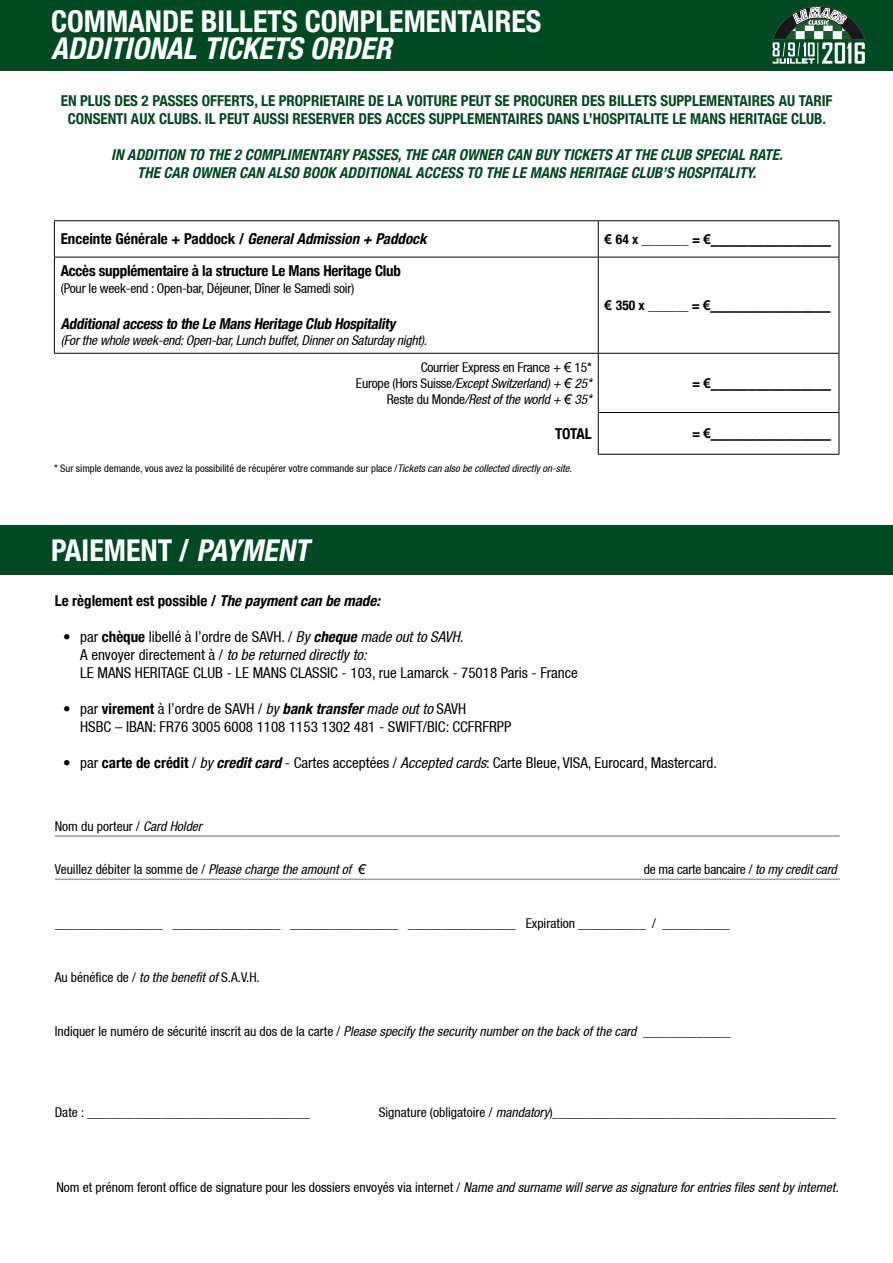
<style>
.page{position:relative;width:893px;height:1263px;background:#fff}
.page>*{position:absolute;margin:0;border:0;box-sizing:border-box;transform-origin:0 0}
.t1{font:700 condensed 30px "Helvetica 77";color:#fff}
.t2{font:italic 700 condensed 30px "Helvetica 77";color:#fff}
.t3{font:condensed 15px/18px "Helvetica 57";color:#000}
.t4{font:700 condensed 15px/18px "Helvetica 77";color:#004a21;text-align:center}
.t5{font:italic 700 condensed 15px/18px "Helvetica 77";color:#004a21;text-align:center}
.t6{font:700 condensed 15px "Helvetica 77";letter-spacing:-.015em;color:#000}
.t7{font:italic 700 condensed 15px "Helvetica 77";color:#000}
.t8{font:condensed 13.5px/16.2px "Helvetica 57";color:#000;text-align:right}
.t9{font:700 13.5px "Arial";color:#000}
.t10{font:italic condensed 13.5px "Helvetica 57";letter-spacing:-.015em;color:#000}
.t11{font:condensed 10.5px "Helvetica 57";color:#000}
.s1{font-style:italic}
.s2{font-family:"Helvetica 77";font-stretch:condensed}
.s3{font-family:"Arial";font-stretch:normal}
.s4{font-family:"Arial";font-style:italic;font-stretch:normal}
.s5{font-family:"Helvetica 77";font-weight:700}
.s6{font-family:"Helvetica 77";font-weight:700;font-style:italic}
</style>
<div class="page">
<div style="left:0;top:0;width:893px;height:70px;background:#004a21"></div>
<hr style="left:54px;top:220px;width:544px;height:1px;background:#000">
<hr style="left:54px;top:221px;width:1px;height:36px;background:#000">
<hr style="left:598px;top:220px;width:241px;height:1px;background:#000">
<hr style="left:598px;top:221px;width:1px;height:36px;background:#000">
<hr style="left:839px;top:221px;width:1px;height:36px;background:#000">
<hr style="left:54px;top:257px;width:544px;height:1px;background:#000">
<hr style="left:54px;top:257px;width:1px;height:96px;background:#000">
<hr style="left:598px;top:257px;width:241px;height:1px;background:#000">
<hr style="left:598px;top:257px;width:1px;height:96px;background:#000">
<hr style="left:839px;top:257px;width:1px;height:96px;background:#000">
<hr style="left:598px;top:353px;width:241px;height:1px;background:#000">
<hr style="left:598px;top:354px;width:1px;height:58px;background:#000">
<hr style="left:839px;top:354px;width:1px;height:58px;background:#000">
<hr style="left:598px;top:412px;width:241px;height:1px;background:#000">
<hr style="left:598px;top:413px;width:1px;height:41px;background:#000">
<hr style="left:839px;top:413px;width:1px;height:41px;background:#000">
<hr style="left:598px;top:454px;width:241px;height:1px;background:#000">
<hr style="left:54px;top:353px;width:544px;height:1px;background:#000">
<svg style="left:772px;top:6px;width:93px;height:58px"></svg>
<div style="left:0;top:525px;width:893px;height:50px;background:#004a21"></div>
<hr style="left:55px;top:835px;width:785px;height:2px;background:#9c9e9f">
<hr style="left:55px;top:878px;width:785px;height:2px;background:#9c9e9f">
<h1 class="t1" style="left:51px;top:3px;width:492px">COMMANDE BILLETS COMPLEMENTAIRES</h1>
<h1 class="t2" style="left:51px;top:30px;width:342px">ADDITIONAL TICKETS ORDER</h1>
<p class="t4" style="left:61px;top:92px;width:773px">EN PLUS DES 2 PASSES OFFERTS, LE PROPRIETAIRE DE LA VOITURE PEUT SE PROCURER DES BILLETS SUPPLEMENTAIRES AU TARIF<br>CONSENTI AUX CLUBS. IL PEUT AUSSI RESERVER DES ACCES SUPPLEMENTAIRES DANS L’HOSPITALITE LE MANS HERITAGE CLUB.</p>
<p class="t5" style="left:111px;top:146px;width:673px">IN ADDITION TO THE 2 COMPLIMENTARY PASSES, THE CAR OWNER CAN BUY TICKETS AT THE CLUB SPECIAL RATE.<br>THE CAR OWNER CAN ALSO BOOK ADDITIONAL ACCESS TO THE LE MANS HERITAGE CLUB’S HOSPITALITY.</p>
<p class="t6" style="left:61px;top:230px;width:367px">Enceinte Générale + Paddock / <span class="s1">General Admission + Paddock</span></p>
<p class="t9" style="left:605px;top:230px;width:228px">€ <span class="s2">64 x _______ =</span> €________________</p>
<p class="t6" style="left:61px;top:262px;width:342px">Accès supplémentaire à la structure Le Mans Heritage Club</p>
<p class="t8" style="left:61px;top:280px;width:295px">(Pour le week-end : Open-bar, Déjeuner, Dîner le Samedi soir)</p>
<p class="t7" style="left:61px;top:314px;width:339px">Additionalaccess to the Le Mans Heritage Club Hospitality</p>
<p class="t10" style="left:61px;top:332px;width:368px">(For the whole week-end: Open-bar, Lunch buffet, Dinner on Saturday night).</p>
<p class="t9" style="left:605px;top:296px;width:228px">€ <span class="s2">350 x ______ =</span> €________________</p>
<p class="t8" style="left:356px;top:359px;width:237px">Courrier Express en France + <span class="s3">€</span> 15*<br>Europe (Hors Suisse<span class="s1">/Except Switzerland) +</span> <span class="s4">€</span> <span class="s1">25*<br></span>Reste du Monde<span class="s1">/Rest of the world +</span> <span class="s4">€</span> <span class="s1">35*</span></p>
<p class="t9" style="left:692px;top:374px;width:140px"><span class="s2">=</span> €________________</p>
<p class="t6" style="left:555px;top:424px;width:38px">TOTAL</p>
<p class="t9" style="left:692px;top:424px;width:140px"><span class="s2">=</span> €________________</p>
<p class="t11" style="left:54px;top:462px;width:520px">* Sur simple demande, vous avez la possibilité de récupérer votre commande sur place /<span class="s1">Tickets can also be collected directly on-site.</span></p>
<h1 class="t1" style="left:51px;top:532px;width:266px">PAIEMENT / <span class="s1">PAYMENT</span></h1>
<p class="t6" style="left:55px;top:592px;width:327px">Le règlement est possible / <span class="s1">The payment can be made:</span></p>
<p class="t3" style="left:80px;top:628px;width:499px;text-indent:-17px">• par <span class="s5">chèque</span> libellé à l’ordre de SAVH. / <span class="s1">By</span> <span class="s6">cheque</span> <span class="s1">made out to SAVH.<br></span>A envoyer directement à / <span class="s1">to be returned directly to:<br></span>LE MANS HERITAGE CLUB - LE MANS CLASSIC - 103, rue Lamarck - 75018 Paris - France</p>
<p class="t3" style="left:80px;top:700px;width:433px;text-indent:-17px">• par <span class="s5">virement</span> à l’ordre de SAVH / <span class="s1">by</span> <span class="s6">bank transfer</span> <span class="s1">made out to</span> SAVH<br>HSBC – IBAN: FR76 3005 6008 1108 1153 1302 481 - SWIFT/BIC: CCFRFRPP</p>
<p class="t3" style="left:63px;top:754px;width:655px">• par <span class="s5">carte de crédit</span> / <span class="s1">by</span> <span class="s6">credit card</span> - Cartes acceptées / <span class="s1">Accepted cards</span>: Carte Bleue, VISA, Eurocard, Mastercard.</p>
<p class="t8" style="left:55px;top:818px;width:149px">Nom du porteur / <span class="s1">Card Holder</span></p>
<p class="t8" style="left:55px;top:861px;width:312px">Veuillez débiter la somme de / <span class="s1">Please charge the amount of</span> <span class="s4">€</span></p>
<p class="t8" style="left:644px;top:861px;width:194px">de ma carte bancaire / <span class="s1">to my credit card</span></p>
<p class="t8" style="left:55px;top:915px;width:677px">________________ ________________ ________________ ________________ Expiration __________ / __________</p>
<p class="t8" style="left:55px;top:969px;width:207px">Au bénéfice de / <span class="s1">to the benefit of</span> S.A.V.H.</p>
<p class="t8" style="left:55px;top:1023px;width:677px">Indiquer le numéro de sécurité inscrit au dos de la carte / <span class="s1">Please specify the security number on the back of the card</span> _____________</p>
<p class="t8" style="left:55px;top:1104px;width:257px">Date : _________________________________</p>
<p class="t8" style="left:379px;top:1104px;width:459px">Signature (obligatoire / <span class="s1">mandatory</span>)__________________________________________</p>
<p class="t8" style="left:56px;top:1179px;width:784px">Nom et prénom feront office de signature pour les dossiers envoyés via internet / <span class="s1">Name and surname will serve as signature for entries files sent by internet.</span></p>
</div>
